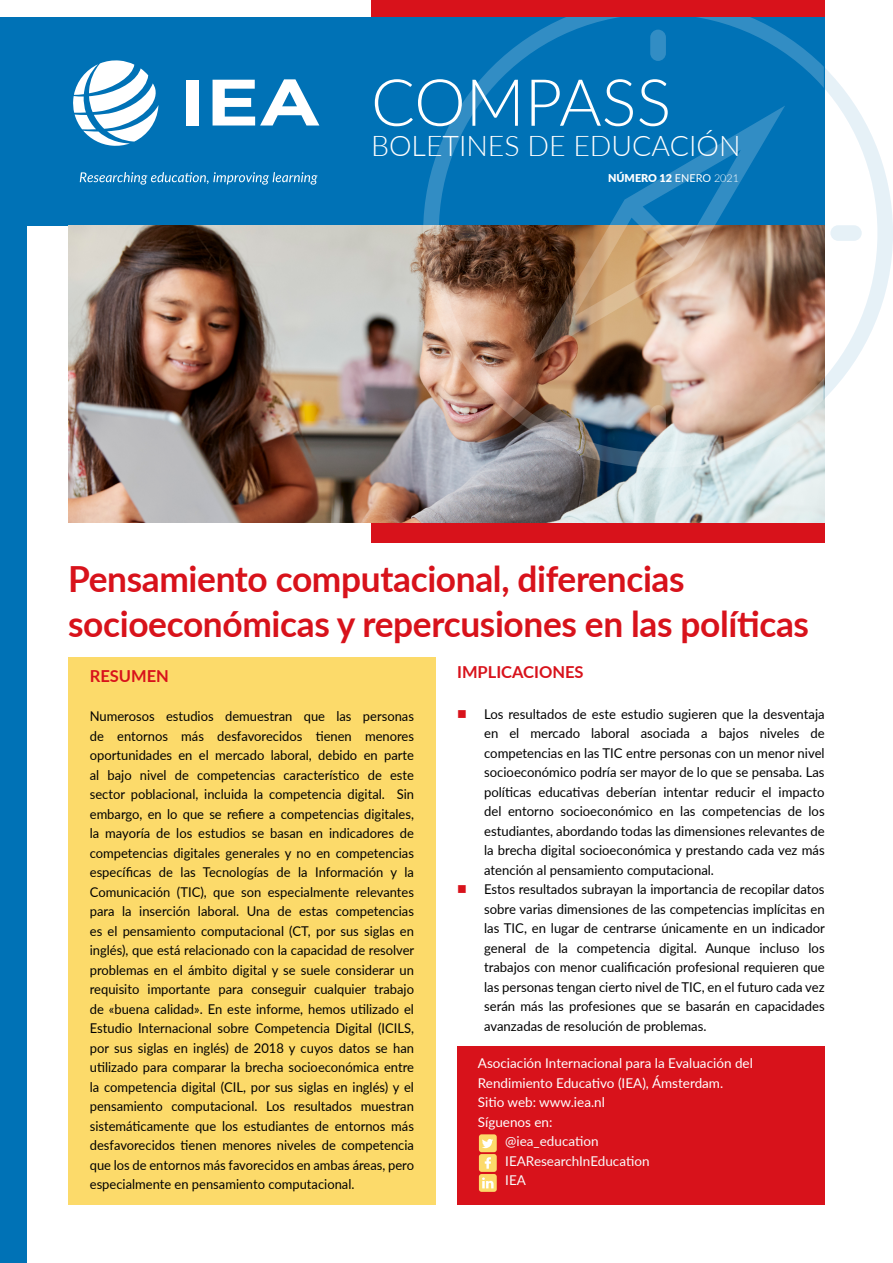
<style>
.page{position:relative;width:893px;height:1263px;background:#fff}
.page>*{position:absolute;margin:0;border:0;box-sizing:border-box;transform-origin:0 0}
.t1{font:300 65.1px "Lato";color:#fff}
.t2{font:700 36px/45px "Lato";letter-spacing:-.01em;color:#d8121b}
.t3{font:300 28.5px "Lato";color:#fff}
.t4{font:700 16.5px "Lato";color:#d8121b}
.t5{font:13.5px/19.5px "Lato";color:#000;text-align:justify;scale:.96 1}
.t6{font:13.5px/19.5px "Lato";color:#000}
.t7{font:13.5px/19.5px "Lato";color:#fff}
.t8{font:13.5px/19.5px "Lato";color:#f9fafa}
.t9{font:900 10.8px "Lato";color:#fff}
.s1{font-weight:400}
.s2{font-weight:300}
</style>
<div class="page">
<div style="left:68px;top:657px;width:368px;height:547px;background:#fcda6a"></div>
<div style="left:371px;top:0;width:454px;height:542px;background:#d8121b"></div>
<div style="left:0;top:162px;width:27px;height:1101px;background:#0072b6"></div>
<div style="left:0;top:17px;width:825px;height:209px;background:#0072b6"></div>
<svg style="left:80px;top:172px;width:238px;height:13px"></svg>
<svg style="left:73px;top:60px;width:85px;height:86px"></svg>
<div style="left:186px;top:80px;width:13px;height:45px;background:#fff"></div>
<svg style="left:213px;top:79px;width:106px;height:46px"></svg>
<img style="left:68px;top:226px;width:757px;height:297px">
<img style="left:423px;top:17px;width:400px;height:451px">
<svg style="left:823px;top:66px;width:70px;height:402px"></svg>
<div style="left:457px;top:1046px;width:368px;height:158px;background:#d8121b"></div>
<div style="left:479px;top:1134px;width:18px;height:18px;background:#fcda6a;border-radius:3px"></div>
<svg style="left:482px;top:1139px;width:11px;height:9px"></svg>
<div style="left:479px;top:1154px;width:18px;height:18px;background:#fcda6a;border-radius:3px"></div>
<svg style="left:485px;top:1157px;width:6px;height:12px"></svg>
<div style="left:479px;top:1174px;width:18px;height:18px;background:#fcda6a;border-radius:3px"></div>
<svg style="left:482px;top:1177px;width:12px;height:11px"></svg>
<h1 class="t1" style="left:371px;top:57px;width:302px">COMPASS</h1>
<h3 class="t3" style="left:371px;top:125px;width:371px">BOLETINES DE EDUCACIÓN</h3>
<p class="t9" style="left:608px;top:170px;width:133px">NÚMERO 12 <span class="s1">ENERO</span> <span class="s2">2021</span></p>
<h2 class="t2" style="left:68px;top:555px;width:743px">Pensamiento computacional, diferencias socioeconómicas y repercusiones en las políticas</h2>
<p class="t4" style="left:90px;top:664px;width:81px">RESUMEN</p>
<p class="t5" style="left:90px;top:706px;width:339px">Numerosos estudios demuestran que las personas de entornos más desfavorecidos tienen menores oportunidades en el mercado laboral, debido en parte al bajo nivel de competencias característico de este sector poblacional, incluida la competencia digital. Sin embargo, en lo que se refiere a competencias digitales, la mayoría de los estudios se basan en indicadores de competencias digitales generales y no en competencias específicas de las Tecnologías de la Información y la Comunicación (TIC), que son especialmente relevantes para la inserción laboral. Una de estas competencias es el pensamiento computacional (CT, por sus siglas en inglés), que está relacionado con la capacidad de resolver problemas en el ámbito digital y se suele considerar un requisito importante para conseguir cualquier trabajo de «buena calidad». En este informe, hemos utilizado el Estudio Internacional sobre Competencia Digital (ICILS, por sus siglas en inglés) de 2018 y cuyos datos se han utilizado para comparar la brecha socioeconómica entre la competencia digital (CIL, por sus siglas en inglés) y el pensamiento computacional. Los resultados muestran sistemáticamente que los estudiantes de entornos más desfavorecidos tienen menores niveles de competencia que los de entornos más favorecidos en ambas áreas, pero especialmente en pensamiento computacional.</p>
<p class="t4" style="left:457px;top:660px;width:128px">IMPLICACIONES</p>
<p class="t6" style="left:484px;top:704px;width:342px">Los resultados de este estudio sugieren que la desventaja en el mercado laboral asociada a bajos niveles de competencias en las TIC entre personas con un menor nivel socioeconómico podría ser mayor de lo que se pensaba. Las políticas educativas deberían intentar reducir el impacto del entorno socioeconómico en las competencias de los estudiantes, abordando todas las dimensiones relevantes de la brecha digital socioeconómica y prestando cada vez más atención al pensamiento computacional.<br>Estos resultados subrayan la importancia de recopilar datos sobre varias dimensiones de las competencias implícitas en las TIC, en lugar de centrarse únicamente en un indicador general de la competencia digital. Aunque incluso los trabajos con menor cualificación profesional requieren que las personas tengan cierto nivel de TIC, en el futuro cada vez serán más las profesiones que se basarán en capacidades avanzadas de resolución de problemas.</p>
<p class="t7" style="left:478px;top:1053px;width:277px">Asociación Internacional para la Evaluación del<br>Rendimiento Educativo (IEA), Ámsterdam.<br>Sitio web: www.iea.nl<br>Síguenos en:</p>
<p class="t8" style="left:505px;top:1131px;width:146px">@iea_education<br>IEAResearchInEducation<br>IEA</p>
</div>
